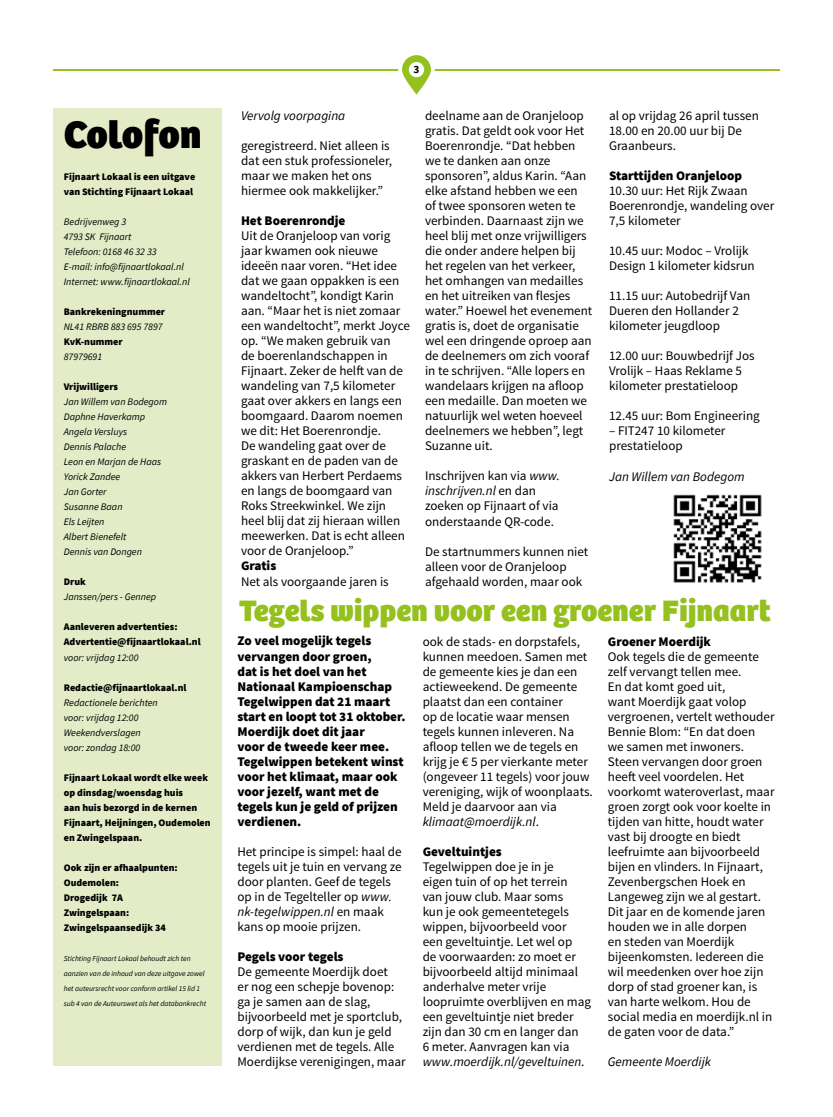
<style>
.page{position:relative;width:833px;height:1117px;background:#fff}
.page>*{position:absolute;margin:0;border:0;box-sizing:border-box;transform-origin:0 0}
.t1{font:800 40px "Bree";color:#000}
.t2{font:800 30.62px "Bree";color:#95c11f}
.t3{font:13.12px/15px "Source Sans Pro";color:#000}
.t4{font:900 13.12px/15px "Source Sans Pro";color:#000}
.t5{font:italic 13.12px "Source Sans Pro";color:#000}
.t6{font:700 11.25px "Source Sans Pro";color:#000}
.t7{font:italic 10px/15px "Source Sans Pro";color:#000}
.t8{font:900 10px/15px "Source Sans Pro";color:#000}
.t9{font:italic 7.5px/15px "Source Sans Pro";color:#000}
.s1{font-style:italic}
</style>
<div class="page">
<hr style="left:53px;top:69px;width:727px;height:2px;background:#95c11f">
<svg style="left:398px;top:55px;width:37px;height:40px"></svg>
<div style="left:409px;top:62px;width:15px;height:15px;background:#fff;border-radius:50%"></div>
<div style="left:53px;top:108px;width:168px;height:957px;background:#e3ecc6"></div>
<img style="left:673px;top:494px;width:89px;height:89px">
<h1 class="t1" style="left:64px;top:110px;width:139px">Colofon</h1>
<p class="t8" style="left:64px;top:169px;width:133px">Fijnaart Lokaal is een uitgave van Stichting Fijnaart Lokaal</p>
<p class="t7" style="left:64px;top:214px;width:128px">Bedrijvenweg 3<br>4793 SK Fijnaart<br>Telefoon: 0168 46 32 33<br>E-mail: info@fijnaartlokaal.nl<br>Internet: www.fijnaartlokaal.nl</p>
<p class="t8" style="left:64px;top:304px;width:103px">Bankrekeningnummer</p>
<p class="t7" style="left:64px;top:319px;width:100px">NL41 RBRB 883 695 7897</p>
<p class="t8" style="left:64px;top:334px;width:60px">KvK-nummer</p>
<p class="t7" style="left:64px;top:349px;width:40px">87979691</p>
<p class="t8" style="left:64px;top:379px;width:56px">Vrijwilligers</p>
<p class="t7" style="left:64px;top:394px;width:105px">Jan Willem van Bodegom<br>Daphne Haverkamp<br>Angela Versluys<br>Dennis Palache<br>Leon en Marjan de Haas<br>Yorick Zandee<br>Jan Gorter<br>Susanne Baan<br>Els Leijten<br>Albert Bienefelt<br>Dennis van Dongen</p>
<p class="t8" style="left:64px;top:574px;width:24px">Druk</p>
<p class="t7" style="left:64px;top:589px;width:94px">Janssen/pers - Gennep</p>
<p class="t8" style="left:64px;top:619px;width:138px">Aanleveren advertenties:<br>Advertentie@fijnaartlokaal.nl</p>
<p class="t7" style="left:64px;top:649px;width:76px">voor: vrijdag 12:00</p>
<p class="t8" style="left:64px;top:679px;width:124px">Redactie@fijnaartlokaal.nl</p>
<p class="t7" style="left:64px;top:694px;width:96px">Redactionele berichten voor: vrijdag 12:00<br>Weekendverslagen voor: zondag 18:00</p>
<p class="t8" style="left:64px;top:769px;width:148px">Fijnaart Lokaal wordt elke week op dinsdag/woensdag huis<br>aan huis bezorgd in de kernen<br>Fijnaart, Heijningen, Oudemolen en Zwingelspaan.</p>
<p class="t8" style="left:64px;top:859px;width:115px">Ook zijn er afhaalpunten:<br>Oudemolen:<br>Drogedijk 7A<br>Zwingelspaan:<br>Zwingelspaansedijk 34</p>
<p class="t9" style="left:64px;top:950px;width:144px">Stichting Fijnaart Lokaal behoudt zich ten aanzien van de inhoud van deze uitgave zowel het auteursrecht voor conform artikel 15 lid 1 sub 4 van de Auteurswet als het databankrecht</p>
<p class="t6" style="left:413px;top:62px;width:7px">3</p>
<p class="t5" style="left:241px;top:107px;width:106px">Vervolg voorpagina</p>
<p class="t3" style="left:241px;top:138px;width:153px">geregistreerd. Niet alleen is dat een stuk professioneler, maar we maken het ons hiermee ook makkelijker.”</p>
<p class="t4" style="left:241px;top:213px;width:106px">Het Boerenrondje</p>
<p class="t3" style="left:241px;top:228px;width:170px">Uit de Oranjeloop van vorig jaar kwamen ook nieuwe ideeën naar voren. “Het idee dat we gaan oppakken is een wandeltocht”, kondigt Karin aan. “Maar het is niet zomaar een wandeltocht”, merkt Joyce op. “We maken gebruik van<br>de boerenlandschappen in<br>Fijnaart. Zeker de helft van de wandeling van 7,5 kilometer gaat over akkers en langs een boomgaard. Daarom noemen we dit: Het Boerenrondje.<br>De wandeling gaat over de graskant en de paden van de akkers van Herbert Perdaems en langs de boomgaard van<br>Roks Streekwinkel. We zijn heel blij dat zij hieraan willen meewerken. Dat is echt alleen voor de Oranjeloop.”</p>
<p class="t4" style="left:241px;top:558px;width:37px">Gratis</p>
<p class="t3" style="left:241px;top:573px;width:149px">Net als voorgaande jaren is</p>
<p class="t3" style="left:425px;top:108px;width:169px">deelname aan de Oranjeloop gratis. Dat geldt ook voor Het<br>Boerenrondje. “Dat hebben we te danken aan onze sponsoren”, aldus Karin. “Aan elke afstand hebben we een<br>of twee sponsoren weten te verbinden. Daarnaast zijn we heel blij met onze vrijwilligers die onder andere helpen bij het regelen van het verkeer, het omhangen van medailles en het uitreiken van flesjes water.” Hoewel het evenement gratis is, doet de organisatie wel een dringende oproep aan de deelnemers om zich vooraf in te schrijven. “Alle lopers en wandelaars krijgen na afloop een medaille. Dan moeten we natuurlijk wel weten hoeveel deelnemers we hebben”, legt<br>Suzanne uit.</p>
<p class="t3" style="left:425px;top:468px;width:136px">Inschrijven kan via <span class="s1">www. inschrijven.nl</span> en dan zoeken op Fijnaart of via onderstaande QR-code.</p>
<p class="t3" style="left:425px;top:543px;width:165px">De startnummers kunnen niet alleen voor de Oranjeloop afgehaald worden, maar ook</p>
<p class="t3" style="left:609px;top:108px;width:151px">al op vrijdag 26 april tussen<br>18.00 en 20.00 uur bij De<br>Graanbeurs.</p>
<p class="t4" style="left:609px;top:168px;width:134px">Starttijden Oranjeloop</p>
<p class="t3" style="left:609px;top:183px;width:167px">10.30 uur: Het Rijk Zwaan<br>Boerenrondje, wandeling over<br>7,5 kilometer</p>
<p class="t3" style="left:609px;top:243px;width:147px">10.45 uur: Modoc – Vrolijk<br>Design 1 kilometer kidsrun</p>
<p class="t3" style="left:609px;top:288px;width:143px">11.15 uur: Autobedrijf Van<br>Dueren den Hollander 2 kilometer jeugdloop</p>
<p class="t3" style="left:609px;top:349px;width:147px">12.00 uur: Bouwbedrijf Jos<br>Vrolijk – Haas Reklame 5 kilometer prestatieloop</p>
<p class="t3" style="left:609px;top:409px;width:152px">12.45 uur: Bom Engineering</p>
<p class="t3" style="left:609px;top:424px;width:118px">– FIT247 10 kilometer prestatieloop</p>
<p class="t5" style="left:609px;top:467px;width:137px">Jan Willem van Bodegom</p>
<h2 class="t2" style="left:239px;top:591px;width:533px">Tegels wippen voor een groener Fijnaart</h2>
<p class="t4" style="left:237px;top:633px;width:170px">Zo veel mogelijk tegels vervangen door groen,<br>dat is het doel van het<br>Nationaal Kampioenschap<br>Tegelwippen dat 21 maart start en loopt tot 31 oktober.<br>Moerdijk doet dit jaar<br>voor de tweede keer mee.<br>Tegelwippen betekent winst voor het klimaat, maar ook voor jezelf, want met de tegels kun je geld of prijzen verdienen.</p>
<p class="t3" style="left:237px;top:843px;width:166px">Het principe is simpel: haal de tegels uit je tuin en vervang ze door planten. Geef de tegels op in de Tegelteller op <span class="s1">www. nk-tegelwippen.nl</span> en maak kans op mooie prijzen.</p>
<p class="t4" style="left:237px;top:948px;width:107px">Pegels voor tegels</p>
<p class="t3" style="left:237px;top:963px;width:170px">De gemeente Moerdijk doet<br>er nog een schepje bovenop: ga je samen aan de slag, bijvoorbeeld met je sportclub, dorp of wijk, dan kun je geld verdienen met de tegels. Alle<br>Moerdijkse verenigingen, maar</p>
<p class="t4" style="left:608px;top:633px;width:105px">Groener Moerdijk</p>
<p class="t3" style="left:608px;top:648px;width:168px">Ook tegels die de gemeente zelf vervangt tellen mee.<br>En dat komt goed uit,<br>want Moerdijk gaat volop vergroenen, vertelt wethouder<br>Bennie Blom: “En dat doen<br>we samen met inwoners.<br>Steen vervangen door groen heeft veel voordelen. Het voorkomt wateroverlast, maar groen zorgt ook voor koelte in tijden van hitte, houdt water vast bij droogte en biedt leefruimte aan bijvoorbeeld bijen en vlinders. In Fijnaart,<br>Zevenbergschen Hoek en<br>Langeweg zijn we al gestart.<br>Dit jaar en de komende jaren houden we in alle dorpen<br>en steden van Moerdijk bijeenkomsten. Iedereen die wil meedenken over hoe zijn dorp of stad groener kan, is van harte welkom. Hou de social media en moerdijk.nl in de gaten voor de data.”</p>
<p class="t5" style="left:608px;top:1052px;width:105px">Gemeente Moerdijk</p>
<p class="t3" style="left:423px;top:633px;width:172px">ook de stads- en dorpstafels, kunnen meedoen. Samen met de gemeente kies je dan een actieweekend. De gemeente plaatst dan een container<br>op de locatie waar mensen tegels kunnen inleveren. Na afloop tellen we de tegels en krijg je € 5 per vierkante meter (ongeveer 11 tegels) voor jouw vereniging, wijk of woonplaats.<br>Meld je daarvoor aan via <span class="s1">klimaat@moerdijk.nl</span>.</p>
<p class="t4" style="left:423px;top:843px;width:81px">Geveltuintjes</p>
<p class="t3" style="left:423px;top:858px;width:170px">Tegelwippen doe je in je<br>eigen tuin of op het terrein<br>van jouw club. Maar soms<br>kun je ook gemeentetegels wippen, bijvoorbeeld voor<br>een geveltuintje. Let wel op<br>de voorwaarden: zo moet er bijvoorbeeld altijd minimaal anderhalve meter vrije loopruimte overblijven en mag een geveltuintje niet breder zijn dan 30 cm en langer dan<br>6 meter. Aanvragen kan via <span class="s1">www.moerdijk.nl/geveltuinen</span>.</p>
</div>
